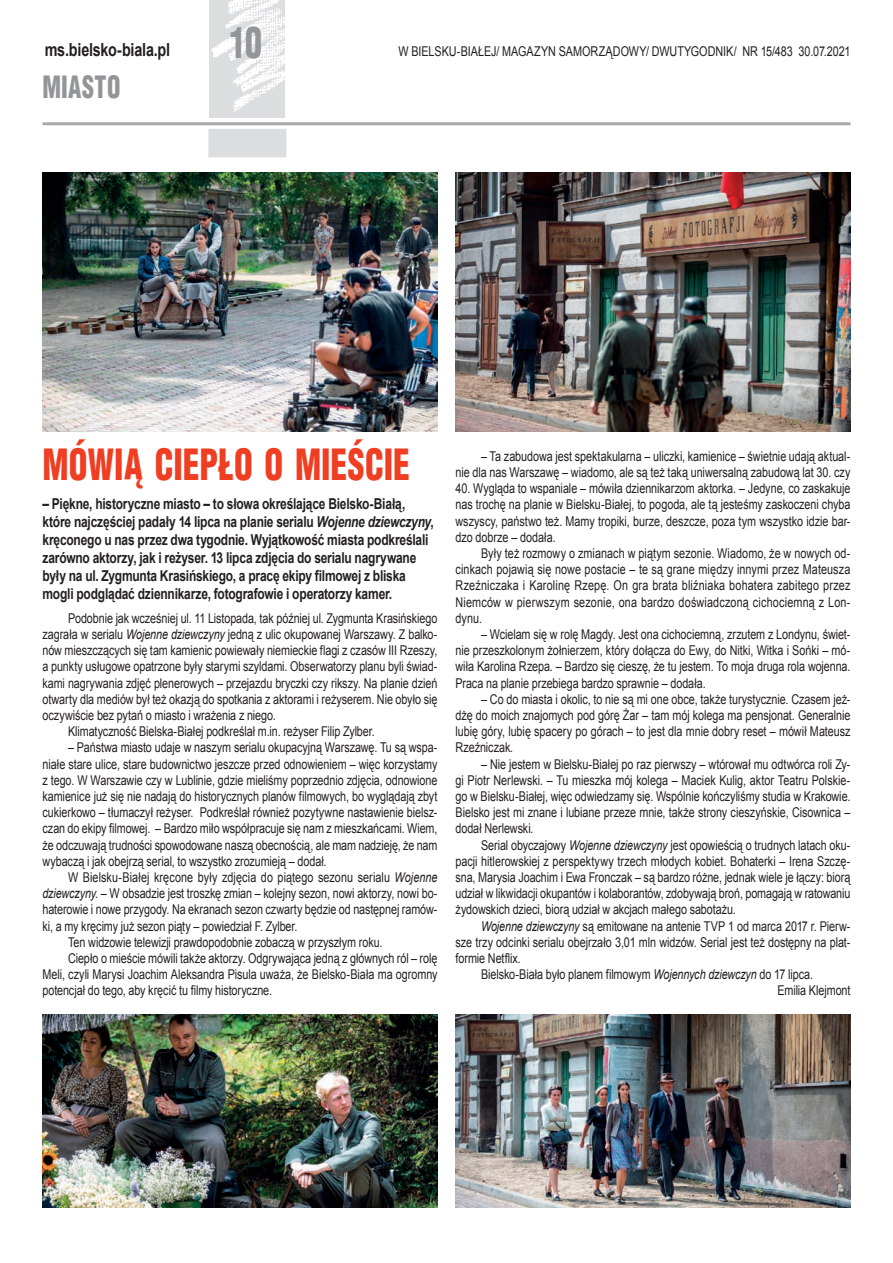
<style>
.page{position:relative;width:893px;height:1263px;background:#fff}
.page>*{position:absolute;margin:0;border:0;box-sizing:border-box;transform-origin:0 0}
.t1{font:900 42px "Switzerland Cond";letter-spacing:.005em;color:#ef3e22;scale:.8 1}
.t2{font:900 42px "Switzerland Cond";color:#939598;scale:.8 1}
.t3{font:900 30px "Switzerland Cond";letter-spacing:.02em;color:#939598;scale:.8 1}
.t4{font:700 18px "Arial";letter-spacing:-.015em;color:#231f20;scale:.8 1}
.t5{font:700 15px/18px "Arial";letter-spacing:-.015em;color:#231f20;scale:.8 1}
.t6{font:13.5px/16.2px "Arial";letter-spacing:-.005em;color:#231f20;text-align:justify;scale:.8 1}
.s1{font-style:italic}
</style>
<div class="page">
<hr style="left:43px;top:122px;width:807px;height:3px;background:#a8a9ad">
<img style="left:209px;top:0;width:76px;height:118px">
<div style="left:208px;top:129px;width:78px;height:28px;background:#dcdddf"></div>
<img style="left:43px;top:172px;width:394px;height:259px">
<img style="left:455px;top:172px;width:395px;height:259px">
<img style="left:43px;top:1015px;width:394px;height:193px">
<img style="left:455px;top:1015px;width:395px;height:193px">
<h3 class="t4" style="left:45px;top:37px;width:158px">ms.bielsko-biala.pl</h3>
<h2 class="t3" style="left:43px;top:68px;width:99px">MIASTO</h2>
<h1 class="t2" style="left:230px;top:16px;width:42px">10</h1>
<p class="t6" style="left:399px;top:43px;width:566px">W BIELSKU-BIAŁEJ/ MAGAZYN SAMORZĄDOWY/ DWUTYGODNIK/ NR 15/483 30.07.2021</p>
<h1 class="t1" style="left:43px;top:437px;width:461px">MÓWIĄ CIEPŁO O MIEŚCIE</h1>
<p class="t5" style="left:43px;top:495px;width:490px">– Piękne, historyczne miasto – to słowa określające Bielsko-Białą, które najczęściej padały 14 lipca na planie serialu <span class="s1">Wojenne dziewczyny</span>, kręconego u nas przez dwa tygodnie. Wyjątkowość miasta podkreślali zarówno aktorzy, jak i reżyser. 13 lipca zdjęcia do serialu nagrywane były na ul. Zygmunta Krasińskiego, a pracę ekipy filmowej z bliska mogli podglądać dziennikarze, fotografowie i operatorzy kamer.</p>
<p class="t6" style="left:68px;top:610px;width:463px">Podobnie jak wcześniej ul. 11 Listopada, tak później ul. Zygmunta Krasińskiego</p>
<p class="t6" style="left:43px;top:626px;width:495px">zagrała w serialu <span class="s1">Wojenne dziewczyny</span> jedną z ulic okupowanej Warszawy. Z balko-</p>
<p class="t6" style="left:43px;top:642px;width:495px">nów mieszczących się tam kamienic powiewały niemieckie flagi z czasów III Rzeszy,</p>
<p class="t6" style="left:42px;top:658px;width:495px">a punkty usługowe opatrzone były starymi szyldami. Obserwatorzy planu byli świad-</p>
<p class="t6" style="left:43px;top:675px;width:495px">kami nagrywania zdjęć plenerowych – przejazdu bryczki czy rikszy. Na planie dzień</p>
<p class="t6" style="left:43px;top:691px;width:495px">otwarty dla mediów był też okazją do spotkania z aktorami i reżyserem. Nie obyło się</p>
<p class="t6" style="left:43px;top:707px;width:293px">oczywiście bez pytań o miasto i wrażenia z niego.</p>
<p class="t6" style="left:68px;top:723px;width:385px">Klimatyczność Bielska-Białej podkreślał m.in. reżyser Filip Zylber.</p>
<p class="t6" style="left:43px;top:739px;width:495px;text-indent:26px">– Państwa miasto udaje w naszym serialu okupacyjną Warszawę. Tu są wspa&shy;niałe stare ulice, stare budownictwo jeszcze przed odnowieniem – więc korzystamy z tego. W Warszawie czy w Lublinie, gdzie mieliśmy poprzednio zdjęcia, odnowione kamienice już się nie nadają do historycznych planów filmowych, bo wyglądają zbyt cukierkowo – tłumaczył reżyser. Podkreślał również pozytywne nastawienie bielsz&shy;czan do ekipy filmowej. – Bardzo miło współpracuje się nam z mieszkańcami. Wiem, że odczuwają trudności spowodowane naszą obecnością, ale mam nadzieję, że nam wybaczą i jak obejrzą serial, to wszystko zrozumieją – dodał.</p>
<p class="t6" style="left:68px;top:869px;width:463px">W Bielsku-Białej kręcone były zdjęcia do piątego sezonu serialu <span class="s1">Wojenne</span></p>
<p class="t6" style="left:43px;top:885px;width:495px"><span class="s1">dziewczyny</span>. – W obsadzie jest troszkę zmian – kolejny sezon, nowi aktorzy, nowi bo-</p>
<p class="t6" style="left:43px;top:901px;width:495px">haterowie i nowe przygody. Na ekranach sezon czwarty będzie od następnej ramów-</p>
<p class="t6" style="left:43px;top:918px;width:320px">ki, a my kręcimy już sezon piąty – powiedział F. Zylber.</p>
<p class="t6" style="left:68px;top:934px;width:395px">Ten widzowie telewizji prawdopodobnie zobaczą w przyszłym roku.</p>
<p class="t6" style="left:68px;top:950px;width:463px">Ciepło o mieście mówili także aktorzy. Odgrywająca jedną z głównych ról – rolę</p>
<p class="t6" style="left:43px;top:966px;width:495px">Meli, czyli Marysi Joachim Aleksandra Pisula uważa, że Bielsko-Biała ma ogromny</p>
<p class="t6" style="left:43px;top:982px;width:288px">potencjał do tego, aby kręcić tu filmy historyczne.</p>
<p class="t6" style="left:455px;top:448px;width:495px;text-align:right">– Ta zabudowa jest spektakularna – uliczki, kamienice – świetnie udają aktual-<br>nie dla nas Warszawę – wiadomo, ale są też taką uniwersalną zabudową lat 30. czy</p>
<p class="t6" style="left:455px;top:480px;width:495px">40. Wygląda to wspaniale – mówiła dziennikarzom aktorka. – Jedyne, co zaskakuje nas trochę na planie w Bielsku-Białej, to pogoda, ale tą jesteśmy zaskoczeni chyba wszyscy, państwo też. Mamy tropiki, burze, deszcze, poza tym wszystko idzie bar&shy;dzo dobrze – dodała.</p>
<p class="t6" style="left:455px;top:545px;width:495px;text-indent:26px">Były też rozmowy o zmianach w piątym sezonie. Wiadomo, że w nowych od&shy;cinkach pojawią się nowe postacie – te są grane między innymi przez Mateusza Rzeźniczaka i Karolinę Rzepę. On gra brata bliźniaka bohatera zabitego przez Niemców w pierwszym sezonie, ona bardzo doświadczoną cichociemną z Lon&shy;dynu.</p>
<p class="t6" style="left:455px;top:626px;width:495px;text-indent:26px">– Wcielam się w rolę Magdy. Jest ona cichociemną, zrzutem z Londynu, świet&shy;nie przeszkolonym żołnierzem, który dołącza do Ewy, do Nitki, Witka i Sońki – mó&shy;wiła Karolina Rzepa. – Bardzo się cieszę, że tu jestem. To moja druga rola wojenna.<br>Praca na planie przebiega bardzo sprawnie – dodała.</p>
<p class="t6" style="left:455px;top:691px;width:495px;text-indent:26px">– Co do miasta i okolic, to nie są mi one obce, także turystycznie. Czasem jeż&shy;dżę do moich znajomych pod górę Żar – tam mój kolega ma pensjonat. Generalnie lubię góry, lubię spacery po górach – to jest dla mnie dobry reset – mówił Mateusz Rzeźniczak.</p>
<p class="t6" style="left:455px;top:756px;width:495px;text-indent:26px">– Nie jestem w Bielsku-Białej po raz pierwszy – wtórował mu odtwórca roli Zy&shy;gi Piotr Nerlewski. – Tu mieszka mój kolega – Maciek Kulig, aktor Teatru Polskie&shy;go w Bielsku-Białej, więc odwiedzamy się. Wspólnie kończyliśmy studia w Krakowie.<br>Bielsko jest mi znane i lubiane przeze mnie, także strony cieszyńskie, Cisownica – dodał Nerlewski.</p>
<p class="t6" style="left:455px;top:837px;width:495px;text-indent:25px">Serial obyczajowy <span class="s1">Wojenne dziewczyny</span> jest opowieścią o trudnych latach oku&shy;pacji hitlerowskiej z perspektywy trzech młodych kobiet. Bohaterki – Irena Szczę&shy;sna, Marysia Joachim i Ewa Fronczak – są bardzo różne, jednak wiele je łączy: biorą udział w likwidacji okupantów i kolaborantów, zdobywają broń, pomagają w ratowaniu żydowskich dzieci, biorą udział w akcjach małego sabotażu.</p>
<p class="t6" style="left:481px;top:918px;width:463px"><span class="s1">Wojenne dziewczyny</span> są emitowane na antenie TVP 1 od marca 2017 r. Pierw-</p>
<p class="t6" style="left:455px;top:934px;width:495px">sze trzy odcinki serialu obejrzało 3,01 mln widzów. Serial jest też dostępny na plat-</p>
<p class="t6" style="left:455px;top:950px;width:83px">formie Netflix.</p>
<p class="t6" style="left:481px;top:966px;width:417px">Bielsko-Biała było planem filmowym <span class="s1">Wojennych dziewczyn</span> do 17 lipca.</p>
<p class="t6" style="left:777px;top:982px;width:93px">Emilia Klejmont</p>
</div>
